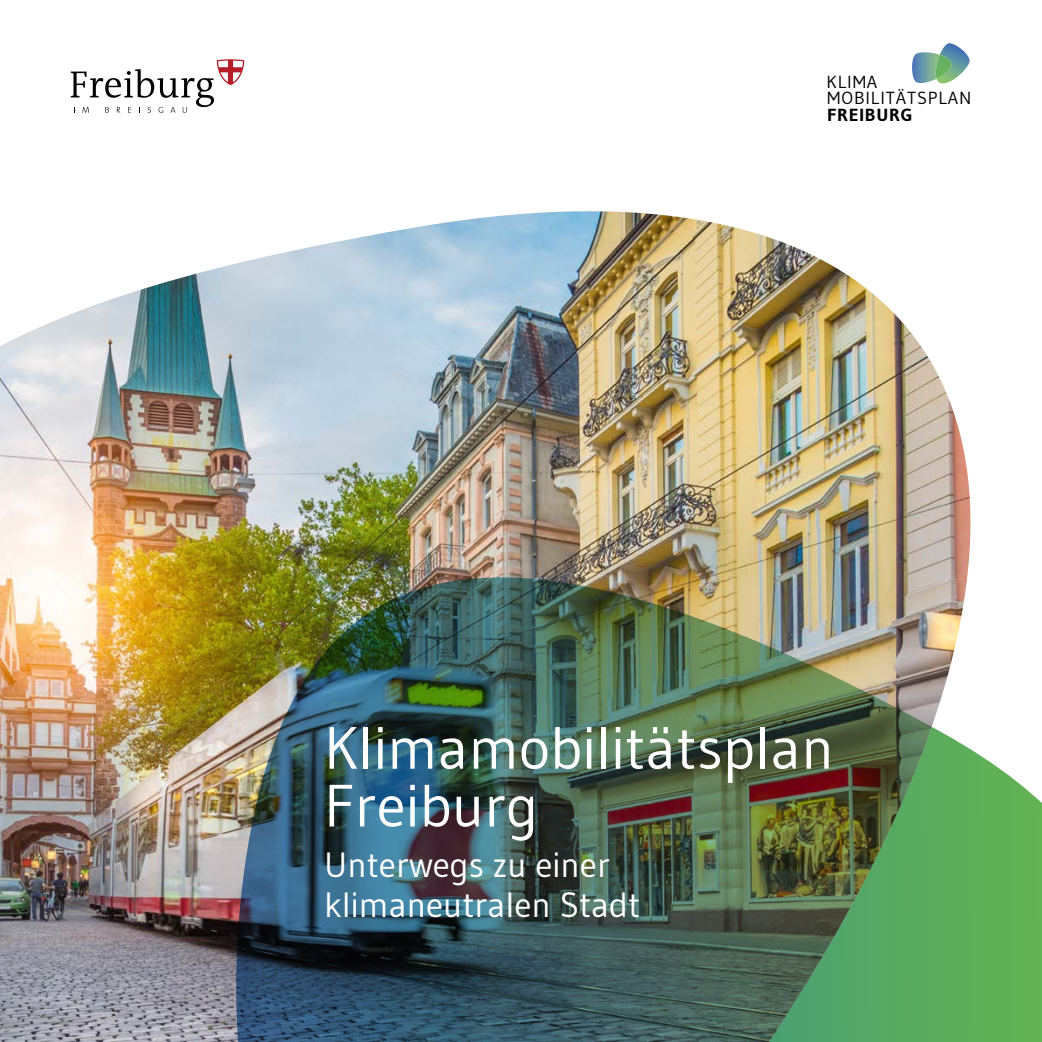
<style>
.page{position:relative;width:1042px;height:1042px;background:#fff}
.page>*{position:absolute;margin:0;border:0;box-sizing:border-box;transform-origin:0 0}
.Headline_innen_1{font:59.5px/57.8px "Gudea";color:#fff}
.Subheadline{font:35px/40.2px "Gudea";color:#fff}
.t1{font:17.5px/16.1px "Gudea";letter-spacing:.045em;color:#000}
.s1{font-weight:700}
</style>
<div class="page">
<img style="left:0;top:211px;width:971px;height:831px">
<img style="left:225px;top:561px;width:706px;height:481px">
<img style="left:307px;top:727px;width:735px;height:315px">
<svg style="left:71px;top:59px;width:173px;height:54px"></svg>
<svg style="left:912px;top:43px;width:58px;height:40px"></svg>
<img style="left:934px;top:55px;width:18px;height:24px">
<p class="t1" style="left:826px;top:74px;width:146px">KLIMA<br>MOBILITÄTSPLAN<br><span class="s1">FREIBURG</span></p>
<h1 class="Headline_innen_1" style="left:324px;top:718px;width:511px">Klimamobilitätsplan<br>Freiburg</h1>
<p class="Subheadline" style="left:324px;top:843px;width:318px">Unterwegs zu einer klimaneutralen Stadt</p>
</div>
